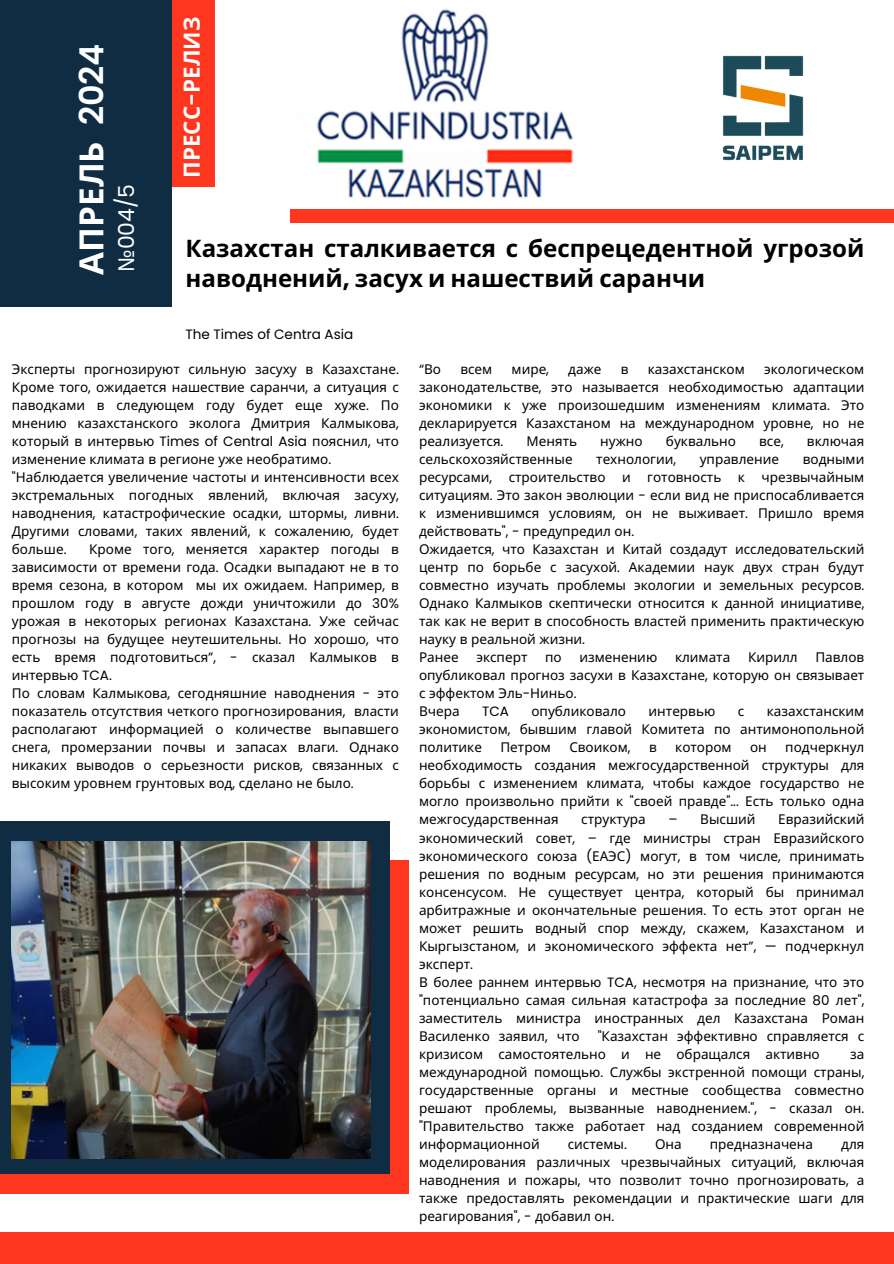
<style>
.page{position:relative;width:894px;height:1264px;background:#fff}
.page>*{position:absolute;margin:0;border:0;box-sizing:border-box;transform-origin:0 0}
.t1{font:700 33.3px "Noto Sans";color:#fff}
.t2{font:700 24.15px/30.2px "Noto Sans";color:#000}
.t3{font:700 22.35px "Noto Sans";color:#fff}
.t4{font:21.9px "Poppins";color:#fff}
.t5{font:13.5px/18px "Noto Sans";color:#000;text-align:justify}
.t6{font:13.5px "Poppins";color:#000}
.s1{font-family:"Poppins";font-weight:600}
.s2{font-family:"Noto Sans"}
.s3{font-family:"Poppins"}
</style>
<div class="page">
<div style="left:0;top:860px;width:408px;height:333px;background:#ff361f"></div>
<img style="left:317px;top:9px;width:257px;height:189px">
<div style="left:290px;top:209px;width:603px;height:14px;background:#ff361f"></div>
<div style="left:0;top:1232px;width:893px;height:31px;background:#ff361f"></div>
<div style="left:0;top:820px;width:390px;height:353px;background:#102c43"></div>
<div style="left:0;top:0;width:172px;height:307px;background:#102c43"></div>
<div style="left:172px;top:1px;width:42px;height:186px;background:#ff361f"></div>
<img style="left:722px;top:55px;width:82px;height:106px">
<img style="left:12px;top:841px;width:359px;height:317px">
<h1 class="t1" style="left:68px;top:275px;width:233px;rotate:-90deg">АПРЕЛЬ <span class="s1">2024</span></h1>
<p class="t4" style="left:111px;top:272px;width:89px;rotate:-90deg"><span class="s2">№</span>004/5</p>
<p class="t3" style="left:176px;top:178px;width:162px;rotate:-90deg">ПРЕСС<span class="s1">-</span>РЕЛИЗ</p>
<h2 class="t2" style="left:185px;top:233px;width:680px">Казахстан сталкивается с беспрецедентной угрозой наводнений<span class="s3">,</span> засух и нашествий саранчи</h2>
<p class="t6" style="left:185px;top:324px;width:169px">The Times of Centra Asia</p>
<p class="t5" style="left:12px;top:360px;width:388px">Эксперты прогнозируют сильную засуху в Казахстане<span class="s3">.<br></span>Кроме того<span class="s3">,</span> ожидается нашествие саранчи<span class="s3">,</span> а ситуация с паводками в следующем году будет еще хуже<span class="s3">.</span> По мнению казахстанского эколога Дмитрия Калмыкова<span class="s3">, </span>который в интервью <span class="s3">Times of Central Asia</span> пояснил<span class="s3">,</span> что</p>
<p class="t5" style="left:12px;top:450px;width:388px;text-align:left">изменение климата в регионе уже необратимо<span class="s3">. "</span>Наблюдается увеличение частоты и интенсивности всех экстремальных погодных явлений<span class="s3">,</span> включая засуху<span class="s3">, </span>наводнения<span class="s3">,</span> катастрофические осадки<span class="s3">,</span> штормы<span class="s3">,</span> ливни<span class="s3">.<br></span>Другими словами<span class="s3">,</span> таких</p>
<p class="t5" style="left:191px;top:522px;width:209px">явлений<span class="s3">,</span> к сожалению<span class="s3">,</span> будет</p>
<p class="t5" style="left:12px;top:540px;width:56px">больше<span class="s3">.</span></p>
<p class="t5" style="left:12px;top:540px;width:388px;text-align:left;text-indent:77px">Кроме того<span class="s3">,</span> меняется характер погоды в зависимости от времени года<span class="s3">.</span> Осадки выпадают не в то время сезона<span class="s3">,</span> в котором мы их ожидаем<span class="s3">.</span> Например<span class="s3">,</span> в прошлом году в августе дожди уничтожили до <span class="s3">30% </span>урожая в некоторых регионах Казахстана<span class="s3">.</span> Уже сейчас прогнозы на будущее неутешительны<span class="s3">.</span> Но хорошо<span class="s3">,</span> что есть время подготовиться<span class="s3">”, -</span> сказал Калмыков в интервью <span class="s3">TCA.<br></span>По словам Калмыкова<span class="s3">,</span> сегодняшние наводнения <span class="s3">-</span> это показатель отсутствия четкого прогнозирования<span class="s3">,</span> власти</p>
<p class="t5" style="left:12px;top:720px;width:388px">располагают информацией о количестве выпавшего снега<span class="s3">,</span> промерзании почвы и запасах влаги<span class="s3">.</span> Однако никаких выводов о серьезности рисков<span class="s3">,</span> связанных с высоким уровнем грунтовых вод<span class="s3">,</span> сделано не было<span class="s3">.</span></p>
<h4 class="t5" style="left:419px;top:360px;width:24px"><span class="s3">“</span>Во</h4>
<h4 class="t5" style="left:460px;top:360px;width:33px">всем</h4>
<h4 class="t5" style="left:511px;top:360px;width:39px">мире<span class="s3">,</span></h4>
<h4 class="t5" style="left:568px;top:360px;width:35px">даже</h4>
<h4 class="t5" style="left:620px;top:360px;width:9px">в</h4>
<h4 class="t5" style="left:647px;top:360px;width:98px">казахстанском</h4>
<h4 class="t5" style="left:419px;top:360px;width:447px;text-indent:345px">экологическом законодательстве<span class="s3">,</span> это называется необходимостью адаптации экономики к уже произошедшим изменениям климата<span class="s3">.</span> Это декларируется Казахстаном на международном уровне<span class="s3">,</span> но не реализуется<span class="s3">.</span></h4>
<h4 class="t5" style="left:526px;top:432px;width:52px">Менять</h4>
<h4 class="t5" style="left:600px;top:432px;width:44px">нужно</h4>
<h4 class="t5" style="left:665px;top:432px;width:72px">буквально</h4>
<h4 class="t5" style="left:759px;top:432px;width:26px">все<span class="s3">,</span></h4>
<h4 class="t5" style="left:806px;top:432px;width:59px">включая</h4>
<h4 class="t5" style="left:419px;top:450px;width:155px">сельскохозяйственные</h4>
<h4 class="t5" style="left:596px;top:450px;width:81px">технологии<span class="s3">,</span></h4>
<h4 class="t5" style="left:699px;top:450px;width:81px">управление</h4>
<h4 class="t5" style="left:419px;top:450px;width:447px;text-indent:383px">водными ресурсами<span class="s3">,</span> строительство и готовность к чрезвычайным ситуациям<span class="s3">.</span> Это закон эволюции <span class="s3">-</span> если вид не приспосабливается к изменившимся условиям<span class="s3">,</span> он</h4>
<p class="t5" style="left:652px;top:504px;width:213px">не выживает<span class="s3">.</span> Пришло время</p>
<p class="t5" style="left:419px;top:522px;width:447px;text-align:left">действовать<span class="s3">", -</span> предупредил он<span class="s3">.<br></span>Ожидается<span class="s3">,</span> что Казахстан и Китай создадут исследовательский центр по борьбе с засухой<span class="s3">.</span> Академии наук двух стран будут совместно изучать проблемы экологии и земельных ресурсов<span class="s3">.<br></span>Однако Калмыков скептически относится к данной инициативе<span class="s3">, </span>так как не верит в способность властей применить практическую науку в реальной жизни<span class="s3">.<br></span>Ранее</p>
<p class="t5" style="left:419px;top:648px;width:447px;text-indent:396px">Павлов опубликовал прогноз засухи в Казахстане<span class="s3">,</span> которую он связывает с эффектом Эль<span class="s3">-</span>Ниньо<span class="s3">.</span></p>
<p class="t5" style="left:419px;top:702px;width:42px">Вчера</p>
<p class="t6" style="left:482px;top:702px;width:28px">TCA</p>
<p class="t5" style="left:531px;top:702px;width:96px">опубликовало</p>
<p class="t5" style="left:648px;top:702px;width:68px">интервью</p>
<p class="t5" style="left:737px;top:702px;width:8px">с</p>
<p class="t5" style="left:476px;top:648px;width:53px">эксперт</p>
<p class="t5" style="left:545px;top:648px;width:18px">по</p>
<p class="t5" style="left:579px;top:648px;width:79px">изменению</p>
<p class="t5" style="left:674px;top:648px;width:57px">климата</p>
<p class="t5" style="left:747px;top:648px;width:51px">Кирилл</p>
<p class="t5" style="left:419px;top:702px;width:446px;text-indent:348px">казахстанским экономистом<span class="s3">,</span> бывшим главой Комитета по антимонопольной политике</p>
<p class="t5" style="left:500px;top:738px;width:52px">Петром</p>
<p class="t5" style="left:569px;top:738px;width:63px">Своиком<span class="s3">,</span></p>
<p class="t5" style="left:648px;top:738px;width:9px">в</p>
<p class="t5" style="left:675px;top:738px;width:58px">котором</p>
<p class="t5" style="left:749px;top:738px;width:18px">он</p>
<p class="t5" style="left:419px;top:738px;width:447px;text-indent:366px">подчеркнул необходимость создания межгосударственной структуры для борьбы с изменением климата<span class="s3">,</span> чтобы каждое государство не могло произвольно прийти к <span class="s3">"</span>своей правде<span class="s3">"...</span> Есть только одна межгосударственная</p>
<p class="t5" style="left:419px;top:810px;width:447px;text-indent:359px">Евразийский экономический совет<span class="s3">, –</span> где министры стран Евразийского экономического союза <span class="s3">(</span>ЕАЭС<span class="s3">)</span> могут<span class="s3">,</span> в том числе<span class="s3">,</span> принимать решения по водным ресурсам<span class="s3">,</span> но эти решения принимаются консенсусом<span class="s3">.</span> Не существует центра<span class="s3">,</span> который бы принимал арбитражные и окончательные решения<span class="s3">.</span> То есть этот орган не может решить водный спор между<span class="s3">,</span> скажем<span class="s3">,</span> Казахстаном и Кыргызстаном<span class="s3">,</span> и экономического эффекта нет<span class="s3">”, —</span> подчеркнул эксперт<span class="s3">.</span></p>
<p class="t5" style="left:419px;top:972px;width:447px">В более раннем интервью <span class="s3">TCA,</span> несмотря на признание<span class="s3">,</span> что это <span class="s3">"</span>потенциально самая сильная катастрофа за последние <span class="s3">80</span> лет<span class="s3">", </span>заместитель министра иностранных дел Казахстана Роман Василенко заявил<span class="s3">,</span> что</p>
<p class="t5" style="left:581px;top:810px;width:66px">структура</p>
<p class="t5" style="left:668px;top:810px;width:89px"><span class="s3">–</span> Высший</p>
<p class="t5" style="left:419px;top:1026px;width:446px;text-indent:179px"><span class="s3">"</span>Казахстан эффективно справляется с кризисом самостоятельно и не обращался активно</p>
<p class="t5" style="left:419px;top:1044px;width:447px;text-indent:431px">за международной помощью<span class="s3">.</span> Службы экстренной помощи страны<span class="s3">, </span>государственные органы и местные сообщества совместно решают проблемы<span class="s3">,</span> вызванные наводнением<span class="s3">.", -</span> сказал он<span class="s3">. "</span>Правительство также работает над созданием современной информационной</p>
<p class="t5" style="left:567px;top:1134px;width:61px">системы<span class="s3">.</span></p>
<p class="t5" style="left:654px;top:1134px;width:28px">Она</p>
<p class="t5" style="left:709px;top:1134px;width:105px">предназначена</p>
<p class="t5" style="left:419px;top:1134px;width:447px;text-indent:422px">для моделирования различных чрезвычайных ситуаций<span class="s3">,</span> включая наводнения и пожары<span class="s3">,</span> что позволит точно прогнозировать<span class="s3">,</span> а</p>
<p class="t5" style="left:419px;top:1188px;width:446px">также предоставлять рекомендации и практические шаги для реагирования<span class="s3">", -</span> добавил он<span class="s3">.</span></p>
</div>
